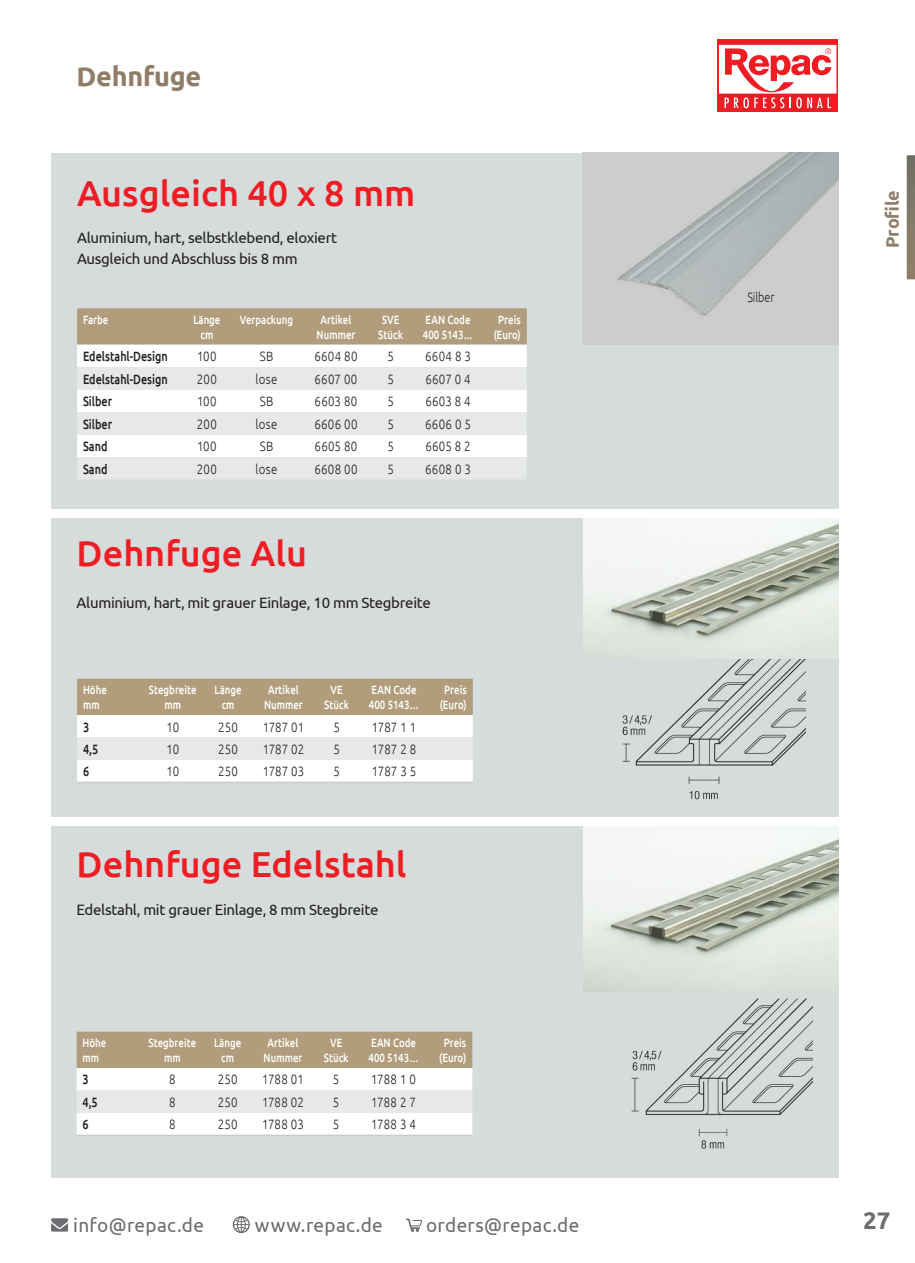
<style>
.page{position:relative;width:915px;height:1263px;background:#fff}
.page>*{position:absolute;margin:0;border:0;box-sizing:border-box;transform-origin:0 0}
.t1{font:500 36px "Ubuntu";color:#ee1d23}
.t2{font:700 27px "Ubuntu";letter-spacing:-.01em;color:#907d67}
.t3{font:700 24px "Ubuntu";color:#6c6d70}
.t4{font:19.5px "Ubuntu";letter-spacing:.02em;color:#6c6d70}
.t5{font:700 18px "Ubuntu";letter-spacing:-.01em;color:#907d67}
.t6{font:15px "Ubuntu";letter-spacing:-.02em;color:#231f20}
.t7{font:300 13.5px "Ubuntu";letter-spacing:.02em;color:#231f20;scale:.85 1}
.t8{font:500 13.5px "Ubuntu";color:#231f20;scale:.8 1}
.t9{font:300 13.5px "Ubuntu";letter-spacing:.02em;color:#231f20;scale:.8 1}
.t10{font:500 12px/15px "Ubuntu";letter-spacing:.005em;color:#fff;text-align:center;scale:.8 1}
</style>
<div class="page">
<div style="left:51px;top:153px;width:787px;height:1025px;background:#d6dbdb"></div>
<svg style="left:906px;top:155px;width:8px;height:125px"></svg>
<svg style="left:51px;top:1218px;width:17px;height:13px"></svg>
<svg style="left:233px;top:1216px;width:17px;height:17px"></svg>
<svg style="left:406px;top:1218px;width:16px;height:14px"></svg>
<div style="left:30px;top:817px;width:846px;height:9px;background:#fff"></div>
<img style="left:622px;top:658px;width:183px;height:142px">
<img style="left:583px;top:518px;width:255px;height:140px">
<img style="left:631px;top:998px;width:180px;height:151px">
<img style="left:583px;top:826px;width:255px;height:166px">
<div style="left:25px;top:509px;width:846px;height:9px;background:#fff"></div>
<img style="left:582px;top:153px;width:255px;height:191px">
<div style="left:77px;top:308px;width:449px;height:37px;background:#b19d7c"></div>
<div style="left:77px;top:345px;width:449px;height:22px;background:#fff"></div>
<svg style="left:77px;top:367px;width:449px;height:112px;fill:#e6e8e9"></svg>
<svg style="left:77px;top:679px;width:395px;height:103px"></svg>
<hr style="left:77px;top:782px;width:64px;height:1px;background:#cacbcc">
<hr style="left:141px;top:782px;width:64px;height:1px;background:#cacbcc">
<hr style="left:205px;top:782px;width:46px;height:1px;background:#cacbcc">
<hr style="left:251px;top:782px;width:64px;height:1px;background:#cacbcc">
<hr style="left:315px;top:782px;width:43px;height:1px;background:#cacbcc">
<hr style="left:358px;top:782px;width:72px;height:1px;background:#cacbcc">
<hr style="left:430px;top:782px;width:42px;height:1px;background:#cacbcc">
<svg style="left:77px;top:1032px;width:395px;height:103px"></svg>
<hr style="left:77px;top:1135px;width:63px;height:1px;background:#cacbcc">
<hr style="left:140px;top:1135px;width:64px;height:1px;background:#cacbcc">
<hr style="left:204px;top:1135px;width:47px;height:1px;background:#cacbcc">
<hr style="left:251px;top:1135px;width:64px;height:1px;background:#cacbcc">
<hr style="left:315px;top:1135px;width:42px;height:1px;background:#cacbcc">
<hr style="left:357px;top:1135px;width:72px;height:1px;background:#cacbcc">
<hr style="left:429px;top:1135px;width:43px;height:1px;background:#cacbcc">
<div style="left:717px;top:39px;width:120px;height:73px;background:#ee1d23"></div>
<div style="left:718px;top:45px;width:118px;height:49px;background:#fff"></div>
<svg style="left:724px;top:48px;width:107px;height:60px"></svg>
<p class="t2" style="left:77px;top:60px;width:126px">Dehnfuge</p>
<p class="t1" style="left:77px;top:170px;width:340px">Ausgleich 40 x 8 mm</p>
<p class="t6" style="left:77px;top:229px;width:261px">Aluminium, hart, selbstklebend, eloxiert</p>
<p class="t6" style="left:77px;top:250px;width:222px">Ausgleich und Abschluss bis 8 mm</p>
<p class="t10" style="left:83px;top:311px;width:33px">Farbe</p>
<p class="t10" style="left:193px;top:311px;width:35px">Länge cm</p>
<p class="t10" style="left:240px;top:311px;width:68px">Verpackung</p>
<p class="t10" style="left:316px;top:311px;width:50px">Artikel<br>Nummer</p>
<p class="t10" style="left:378px;top:311px;width:32px;text-align:left">5VE<br>Stück</p>
<p class="t10" style="left:423px;top:311px;width:64px;text-align:left">EAN Code<br>400 5143…</p>
<p class="t10" style="left:493px;top:311px;width:35px">Preis (Euro)</p>
<p class="t8" style="left:83px;top:348px;width:107px">Edelstahl-Design</p>
<p class="t7" style="left:197px;top:348px;width:25px">100</p>
<p class="t7" style="left:259px;top:348px;width:17px">SB</p>
<p class="t7" style="left:314px;top:348px;width:52px">6604 80</p>
<p class="t7" style="left:387px;top:348px;width:9px">5</p>
<p class="t7" style="left:425px;top:348px;width:55px">6604 8 3</p>
<p class="t8" style="left:83px;top:370px;width:107px">Edelstahl-Design</p>
<p class="t7" style="left:197px;top:371px;width:25px">200</p>
<p class="t7" style="left:255px;top:371px;width:27px">lose</p>
<p class="t7" style="left:314px;top:371px;width:52px">6607 00</p>
<p class="t7" style="left:387px;top:371px;width:9px">5</p>
<p class="t7" style="left:425px;top:371px;width:55px">6607 0 4</p>
<p class="t8" style="left:83px;top:393px;width:38px">Silber</p>
<p class="t7" style="left:197px;top:393px;width:25px">100</p>
<p class="t7" style="left:259px;top:393px;width:17px">SB</p>
<p class="t7" style="left:314px;top:393px;width:52px">6603 80</p>
<p class="t7" style="left:387px;top:393px;width:9px">5</p>
<p class="t7" style="left:425px;top:393px;width:55px">6603 8 4</p>
<p class="t8" style="left:83px;top:415px;width:38px">Silber</p>
<p class="t7" style="left:197px;top:416px;width:25px">200</p>
<p class="t7" style="left:255px;top:416px;width:27px">lose</p>
<p class="t7" style="left:314px;top:416px;width:52px">6606 00</p>
<p class="t7" style="left:387px;top:416px;width:9px">5</p>
<p class="t7" style="left:425px;top:416px;width:55px">6606 0 5</p>
<p class="t8" style="left:83px;top:438px;width:32px">Sand</p>
<p class="t7" style="left:197px;top:438px;width:25px">100</p>
<p class="t7" style="left:259px;top:438px;width:17px">SB</p>
<p class="t7" style="left:314px;top:438px;width:52px">6605 80</p>
<p class="t7" style="left:387px;top:438px;width:9px">5</p>
<p class="t7" style="left:425px;top:438px;width:55px">6605 8 2</p>
<p class="t8" style="left:83px;top:460px;width:32px">Sand</p>
<p class="t7" style="left:197px;top:461px;width:25px">200</p>
<p class="t7" style="left:255px;top:461px;width:27px">lose</p>
<p class="t7" style="left:314px;top:461px;width:52px">6608 00</p>
<p class="t7" style="left:387px;top:461px;width:9px">5</p>
<p class="t7" style="left:425px;top:461px;width:55px">6608 0 3</p>
<p class="t1" style="left:77px;top:530px;width:232px">Dehnfuge Alu</p>
<p class="t6" style="left:77px;top:593px;width:355px">Aluminium, hart, mit grauer Einlage, 10 mm Stegbreite</p>
<p class="t10" style="left:83px;top:682px;width:31px;text-align:left">Höhe mm</p>
<p class="t10" style="left:149px;top:682px;width:61px">Stegbreite mm</p>
<p class="t10" style="left:214px;top:682px;width:35px">Länge cm</p>
<p class="t10" style="left:264px;top:682px;width:50px">Artikel<br>Nummer</p>
<p class="t10" style="left:330px;top:682px;width:17px">VE</p>
<p class="t10" style="left:324px;top:697px;width:32px">Stück</p>
<p class="t10" style="left:369px;top:682px;width:64px;text-align:left">EAN Code<br>400 5143…</p>
<p class="t10" style="left:439px;top:682px;width:35px">Preis (Euro)</p>
<p class="t8" style="left:83px;top:718px;width:9px">3</p>
<p class="t7" style="left:166px;top:718px;width:16px">10</p>
<p class="t7" style="left:218px;top:718px;width:25px">250</p>
<p class="t7" style="left:262px;top:718px;width:50px">1787 01</p>
<p class="t7" style="left:333px;top:718px;width:9px">5</p>
<p class="t7" style="left:372px;top:718px;width:54px">1787 1 1</p>
<p class="t8" style="left:83px;top:741px;width:20px">4,5</p>
<p class="t7" style="left:166px;top:741px;width:16px">10</p>
<p class="t7" style="left:218px;top:741px;width:25px">250</p>
<p class="t7" style="left:262px;top:741px;width:50px">1787 02</p>
<p class="t7" style="left:333px;top:741px;width:9px">5</p>
<p class="t7" style="left:372px;top:741px;width:54px">1787 2 8</p>
<p class="t8" style="left:83px;top:763px;width:9px">6</p>
<p class="t7" style="left:166px;top:763px;width:16px">10</p>
<p class="t7" style="left:218px;top:763px;width:25px">250</p>
<p class="t7" style="left:263px;top:763px;width:50px">1787 03</p>
<p class="t7" style="left:333px;top:763px;width:9px">5</p>
<p class="t7" style="left:372px;top:763px;width:54px">1787 3 5</p>
<p class="t1" style="left:77px;top:842px;width:331px">Dehnfuge Edelstahl</p>
<p class="t6" style="left:77px;top:900px;width:303px">Edelstahl, mit grauer Einlage, 8 mm Stegbreite</p>
<p class="t10" style="left:83px;top:1035px;width:31px;text-align:left">Höhe mm</p>
<p class="t10" style="left:148px;top:1035px;width:61px">Stegbreite mm</p>
<p class="t10" style="left:214px;top:1035px;width:35px">Länge cm</p>
<p class="t10" style="left:263px;top:1035px;width:50px">Artikel<br>Nummer</p>
<p class="t10" style="left:330px;top:1035px;width:17px">VE</p>
<p class="t10" style="left:324px;top:1050px;width:32px">Stück</p>
<p class="t10" style="left:368px;top:1035px;width:64px;text-align:left">EAN Code<br>400 5143…</p>
<p class="t10" style="left:439px;top:1035px;width:35px">Preis (Euro)</p>
<p class="t8" style="left:83px;top:1071px;width:9px">3</p>
<p class="t7" style="left:169px;top:1071px;width:9px">8</p>
<p class="t7" style="left:218px;top:1071px;width:25px">250</p>
<p class="t7" style="left:262px;top:1071px;width:51px">1788 01</p>
<p class="t7" style="left:333px;top:1071px;width:9px">5</p>
<p class="t7" style="left:371px;top:1071px;width:54px">1788 1 0</p>
<p class="t8" style="left:83px;top:1093px;width:20px">4,5</p>
<p class="t7" style="left:169px;top:1094px;width:9px">8</p>
<p class="t7" style="left:218px;top:1094px;width:25px">250</p>
<p class="t7" style="left:262px;top:1094px;width:51px">1788 02</p>
<p class="t7" style="left:333px;top:1094px;width:9px">5</p>
<p class="t7" style="left:371px;top:1094px;width:54px">1788 2 7</p>
<p class="t8" style="left:83px;top:1116px;width:9px">6</p>
<p class="t7" style="left:169px;top:1116px;width:9px">8</p>
<p class="t7" style="left:218px;top:1116px;width:25px">250</p>
<p class="t7" style="left:262px;top:1116px;width:50px">1788 03</p>
<p class="t7" style="left:333px;top:1116px;width:9px">5</p>
<p class="t7" style="left:371px;top:1116px;width:54px">1788 3 4</p>
<h3 class="t4" style="left:73px;top:1213px;width:132px">info@repac.de</h3>
<h3 class="t4" style="left:255px;top:1213px;width:129px">www.repac.de</h3>
<h3 class="t4" style="left:426px;top:1213px;width:155px">orders@repac.de</h3>
<p class="t9" style="left:747px;top:289px;width:35px">Silber</p>
<h3 class="t5" style="left:881px;top:248px;width:59px;rotate:-90deg">Profile</h3>
<h3 class="t3" style="left:862px;top:1205px;width:29px">27</h3>
</div>
